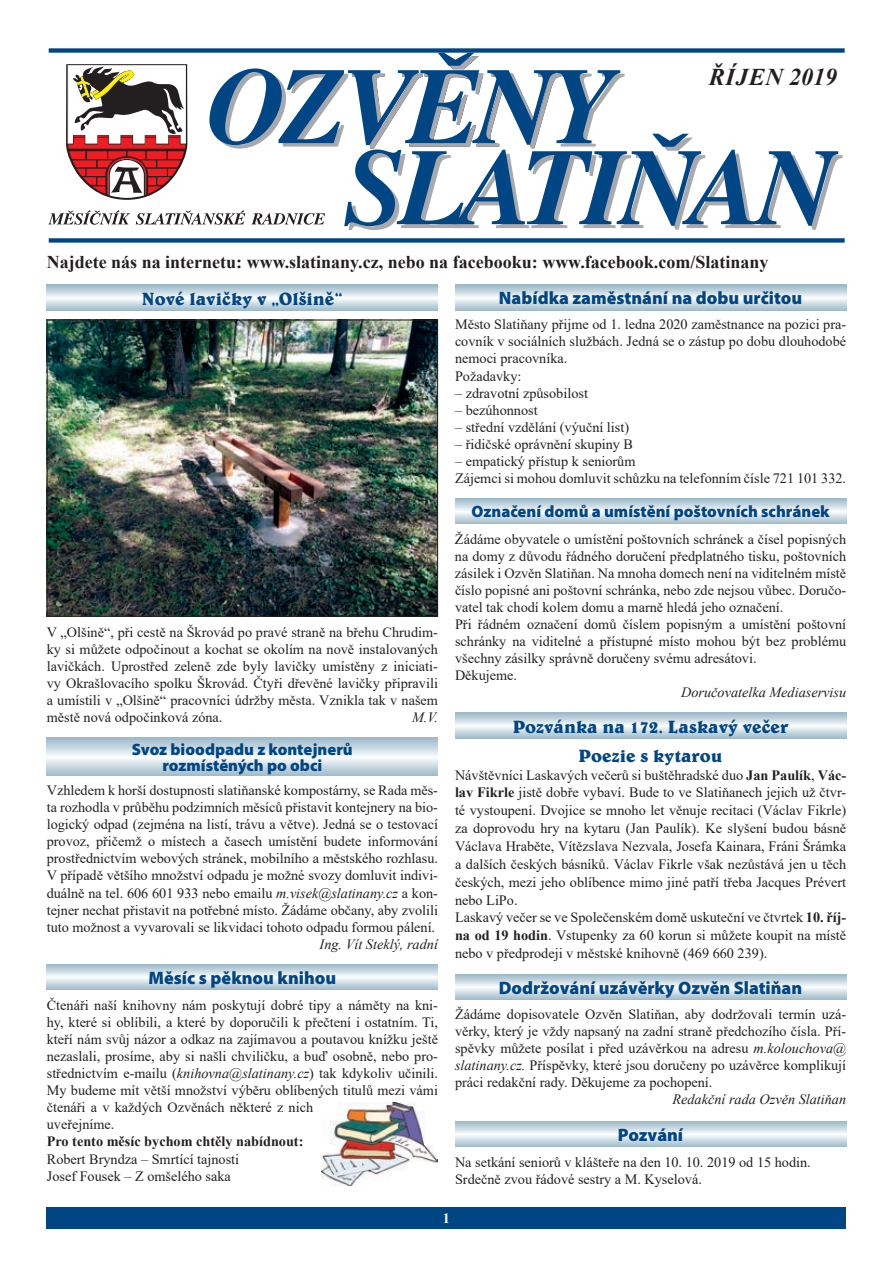
<style>
.page{position:relative;width:893px;height:1263px;background:#fff}
.page>*{position:absolute;margin:0;border:0;box-sizing:border-box;transform-origin:0 0}
.t1{font:italic 700 24px "Times New Roman";letter-spacing:.035em;color:#231f20}
.t2{font:900 18px "Myriad Pro";color:#004684}
.t3{font:700 18px "Times New Roman";color:#231f20}
.t4{font:700 18px/29px "Belwe AT";color:#004684;text-align:center}
.t5{font:900 16.5px/16.5px "Myriad Pro";color:#004684;text-align:center}
.t6{font:14.25px/17.1px "Times New Roman";color:#231f20}
.t7{font:italic 14.25px "Times New Roman";color:#231f20}
.t8{font:700 14.25px "Times New Roman";color:#231f20}
.t9{font:700 14.25px "Times New Roman";color:#fff}
.s1{font-style:italic}
.s2{font-weight:700}
</style>
<div class="page">
<div style="left:47px;top:1208px;width:799px;height:21px;background:#004684"></div>
<div style="left:49px;top:48px;width:796px;height:5px;background:#004684"></div>
<div style="left:49px;top:238px;width:796px;height:5px;background:#004684"></div>
<svg style="left:48px;top:53px;width:794px;height:177px"></svg>
<svg style="left:455px;top:285px;width:391px;height:25px"></svg>
<svg style="left:47px;top:285px;width:391px;height:25px"></svg>
<svg style="left:455px;top:498px;width:391px;height:26px;background:#c9d9e2"></svg>
<svg style="left:47px;top:964px;width:391px;height:25px"></svg>
<img style="left:322px;top:1102px;width:116px;height:84px">
<img style="left:49px;top:322px;width:387px;height:293px">
<div style="left:47px;top:320px;width:391px;height:297px;border:1px solid #231f20"></div>
<svg style="left:455px;top:713px;width:391px;height:25px"></svg>
<svg style="left:455px;top:974px;width:391px;height:25px;background:#cbdae2"></svg>
<svg style="left:47px;top:738px;width:391px;height:38px;background:#cadae2"></svg>
<svg style="left:455px;top:1121px;width:391px;height:26px;background:#c9d9e2"></svg>
<h1 class="t1" style="left:709px;top:60px;width:130px">ŘÍJEN 2019</h1>
<p class="t3" style="left:47px;top:249px;width:723px">Najdete nás na internetu: www.slatinany.cz, nebo na facebooku: www.facebook.com/Slatinany</p>
<p class="t4" style="left:142px;top:284px;width:203px">Nové lavičky v „Olšině“</p>
<p class="t2" style="left:499px;top:286px;width:305px">Nabídka zaměstnání na dobu určitou</p>
<p class="t6" style="left:455px;top:315px;width:393px">Město Slatiňany přijme od 1. ledna 2020 zaměstnance na pozici pra&shy;covník v sociálních službách. Jedná se o zástup po dobu dlouhodobé nemoci pracovníka.<br>Požadavky:</p>
<p class="t6" style="left:455px;top:384px;width:134px">– zdravotní způsobilost</p>
<p class="t6" style="left:455px;top:401px;width:84px">– bezúhonnost</p>
<p class="t6" style="left:455px;top:418px;width:176px">– střední vzdělání (výuční list)</p>
<p class="t6" style="left:455px;top:435px;width:180px">– řidičské oprávnění skupiny B</p>
<p class="t6" style="left:455px;top:452px;width:393px">– empatický přístup k seniorům<br>Zájemci si mohou domluvit schůzku na telefonním čísle 721 101 332.</p>
<p class="t6" style="left:47px;top:623px;width:393px;text-align:justify">V „Olšině“, při cestě na Škrovád po pravé straně na břehu Chrudim&shy;ky si můžete odpočinout a kochat se okolím na nově instalovaných lavičkách. Uprostřed zeleně zde byly lavičky umístěny z iniciati&shy;vy Okrašlovacího spolku Škrovád. Čtyři dřevěné lavičky připravili a umístili v „Olšině“ pracovníci údržby města. Vznikla tak v našem městě nová odpočinková zóna.</p>
<p class="t7" style="left:412px;top:708px;width:27px">M.V.</p>
<p class="t5" style="left:132px;top:740px;width:222px">Svoz bioodpadu z kontejnerů rozmístěných po obci</p>
<p class="t6" style="left:47px;top:781px;width:393px;text-align:justify">Vzhledem k horší dostupnosti slatiňanské kompostárny, se Rada měs&shy;ta rozhodla v průběhu podzimních měsíců přistavit kontejnery na bio&shy;logický odpad (zejména na listí, trávu a větve). Jedná se o testovací provoz, přičemž o místech a časech umístění budete informování prostřednictvím webových stránek, mobilního a městského rozhlasu.<br>V případě většího množství odpadu je možné svozy domluvit indivi&shy;duálně na tel. 606 601 933 nebo emailu <span class="s1">m.visek@slatinany.cz</span> a kon&shy;tejner nechat přistavit na potřebné místo. Žádáme občany, aby zvolili tuto možnost a vyvarovali se likvidaci tohoto odpadu formou pálení.</p>
<p class="t7" style="left:320px;top:934px;width:120px">Ing. Vít Steklý, radní</p>
<p class="t2" style="left:149px;top:965px;width:189px">Měsíc s pěknou knihou</p>
<p class="t6" style="left:47px;top:996px;width:393px">Čtenáři naší knihovny nám poskytují dobré tipy a náměty na kni&shy;hy, které si oblíbili, a které by doporučili k přečtení i ostatním. Ti, kteří nám svůj názor a odkaz na zajímavou a poutavou knížku ještě nezaslali, prosíme, aby si našli chviličku, a buď osobně, nebo pro&shy;střednictvím e-mailu (<span class="s1">knihovna@slatinany.cz</span>) tak kdykoliv učinili.<br>My budeme mít větší množství výběru oblíbených titulů mezi vámi čtenáři a v každých Ozvěnách některé z nich<br>uveřejníme.</p>
<p class="t8" style="left:47px;top:1131px;width:258px">Pro tento měsíc bychom chtěly nabídnout:</p>
<p class="t6" style="left:47px;top:1150px;width:194px">Robert Bryndza – Smrtící tajnosti<br>Josef Fousek – Z omšelého saka</p>
<p class="t5" style="left:471px;top:503px;width:360px">Označení domů a umístění poštovních schránek</p>
<p class="t6" style="left:455px;top:530px;width:393px">Žádáme obyvatele o umístění poštovních schránek a čísel popisných na domy z důvodu řádného doručení předplatného tisku, poštovních zásilek i Ozvěn Slatiňan. Na mnoha domech není na viditelném místě číslo popisné ani poštovní schránka, nebo zde nejsou vůbec. Doručo&shy;vatel tak chodí kolem domu a marně hledá jeho označení.<br>Při řádném označení domů číslem popisným a umístění poštovní schránky na viditelné a přístupné místo mohou být bez problému všechny zásilky správně doručeny svému adresátovi.<br>Děkujeme.</p>
<p class="t7" style="left:681px;top:683px;width:167px">Doručovatelka Mediaservisu</p>
<p class="t4" style="left:513px;top:711px;width:277px">Pozvánka na 172. Laskavý večer<br>Poezie s kytarou</p>
<p class="t6" style="left:455px;top:765px;width:393px;line-height:17.9px">Návštěvníci Laskavých večerů si buštěhradské duo <span class="s2">Jan Paulík</span>, <span class="s2">Vác&shy;lav Fikrle</span> jistě dobře vybaví. Bude to ve Slatiňanech jejich už čtvr&shy;té vystoupení. Dvojice se mnoho let věnuje recitaci (Václav Fikrle) za doprovodu hry na kytaru (Jan Paulík). Ke slyšení budou básně Václava Hraběte, Vítězslava Nezvala, Josefa Kainara, Fráni Šrámka a dalších českých básníků. Václav Fikrle však nezůstává jen u těch českých, mezi jeho oblíbence mimo jiné patří třeba Jacques Prévert nebo LiPo.<br>Laskavý večer se ve Společenském domě uskuteční ve čtvrtek <span class="s2">10. říj&shy;na od 19 hodin</span>. Vstupenky za 60 korun si můžete koupit na místě nebo v předprodeji v městské knihovně (469 660 239).</p>
<p class="t2" style="left:499px;top:975px;width:305px">Dodržování uzávěrky Ozvěn Slatiňan</p>
<p class="t6" style="left:455px;top:1005px;width:393px;text-align:justify">Žádáme dopisovatele Ozvěn Slatiňan, aby dodržovali termín uzá&shy;věrky, který je vždy napsaný na zadní straně předchozího čísla. Pří&shy;spěvky můžete posílat i před uzávěrkou na adresu <span class="s1">m.kolouchova@ slatinany.cz.</span> Příspěvky, které jsou doručeny po uzávěrce komplikují práci redakční rady. Děkujeme za pochopení.</p>
<p class="t7" style="left:672px;top:1090px;width:175px">Redakční rada Ozvěn Slatiňan</p>
<p class="t2" style="left:618px;top:1123px;width:67px">Pozvání</p>
<p class="t6" style="left:455px;top:1153px;width:357px">Na setkání seniorů v klášteře na den 10. 10. 2019 od 15 hodin.<br>Srdečně zvou řádové sestry a M. Kyselová.</p>
<p class="t9" style="left:443px;top:1208px;width:9px">1</p>
</div>
